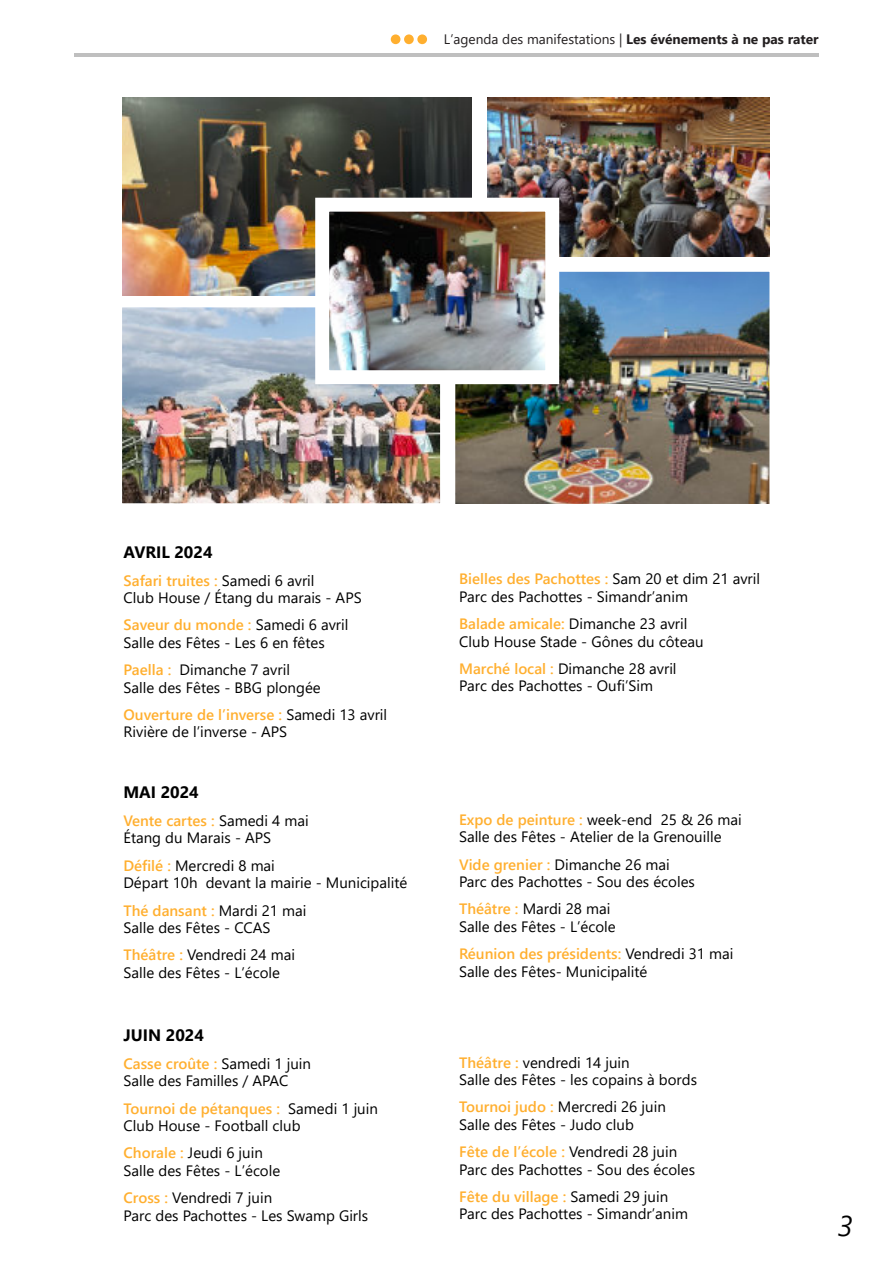
<style>
.page{position:relative;width:893px;height:1263px;background:#fff}
.page>*{position:absolute;margin:0;border:0;box-sizing:border-box;transform-origin:0 0}
.t1{font:italic 28.5px "Segoe UI";color:#000;scale:.96 1}
.t2{font:700 16.5px "Segoe UI";color:#000}
.t3{font:15px/17.2px "Segoe UI";color:#000}
.t4{font:13.65px "Segoe UI";color:#231f20}
.s1{font-weight:700}
.s2{font-weight:600;color:#ffaf2f}
</style>
<div class="page">
<img style="left:487px;top:98px;width:282px;height:159px">
<img style="left:123px;top:308px;width:316px;height:194px">
<div style="left:108px;top:293px;width:346px;height:224px;border:14px solid #fff"></div>
<hr style="left:74px;top:53px;width:745px;height:3px;background:#bfbfbf">
<div style="left:404px;top:34px;width:10px;height:10px;background:#ffaf2f;border-radius:50%"></div>
<div style="left:417px;top:34px;width:10px;height:10px;background:#ffaf2f;border-radius:50%"></div>
<div style="left:391px;top:34px;width:9px;height:10px;background:#ffaf2f;border-radius:50%"></div>
<img style="left:456px;top:273px;width:312px;height:230px">
<img style="left:123px;top:98px;width:349px;height:197px">
<img style="left:330px;top:213px;width:214px;height:156px">
<div style="left:315px;top:198px;width:244px;height:186px;border:14px solid #fff"></div>
<p class="t4" style="left:444px;top:34px;width:376px">L’agenda des manifestations | <span class="s1">Les événements à ne pas rater</span></p>
<p class="t2" style="left:124px;top:546px;width:90px">AVRIL 2024</p>
<p class="t3" style="left:124px;top:573px;width:240px"><span class="s2">Safari truites :</span> Samedi 6 avril<br>Club House / Étang du marais - APS</p>
<p class="t3" style="left:124px;top:618px;width:226px"><span class="s2">Saveur du monde :</span> Samedi 6 avril<br>Salle des Fêtes - Les 6 en fêtes</p>
<p class="t3" style="left:124px;top:663px;width:199px"><span class="s2">Paella :</span> Dimanche 7 avril<br>Salle des Fêtes - BBG plongée</p>
<p class="t3" style="left:124px;top:708px;width:265px"><span class="s2">Ouverture de l’inverse :</span> Samedi 13 avril<br>Rivière de l’inverse - APS</p>
<p class="t2" style="left:123px;top:786px;width:77px">MAI 2024</p>
<p class="t3" style="left:123px;top:813px;width:187px"><span class="s2">Vente cartes :</span> Samedi 4 mai<br>Étang du Marais - APS</p>
<p class="t3" style="left:123px;top:858px;width:285px"><span class="s2">Défilé :</span> Mercredi 8 mai<br>Départ 10h devant la mairie - Municipalité</p>
<p class="t3" style="left:123px;top:903px;width:184px"><span class="s2">Thé dansant :</span> Mardi 21 mai<br>Salle des Fêtes - CCAS</p>
<p class="t3" style="left:123px;top:948px;width:173px"><span class="s2">Théâtre :</span> Vendredi 24 mai<br>Salle des Fêtes - L’école</p>
<p class="t2" style="left:124px;top:1029px;width:82px">JUIN 2024</p>
<p class="t3" style="left:124px;top:1056px;width:189px"><span class="s2">Casse croûte :</span> Samedi 1 juin<br>Salle des Familles / APAC</p>
<p class="t3" style="left:124px;top:1101px;width:256px"><span class="s2">Tournoi de pétanques :</span> Samedi 1 juin<br>Club House - Football club</p>
<p class="t3" style="left:124px;top:1146px;width:158px"><span class="s2">Chorale :</span> Jeudi 6 juin<br>Salle des Fêtes - L’école</p>
<p class="t3" style="left:124px;top:1191px;width:246px"><span class="s2">Cross :</span> Vendredi 7 juin<br>Parc des Pachottes - Les Swamp Girls</p>
<p class="t3" style="left:459px;top:572px;width:302px"><span class="s2">Bielles des Pachottes :</span> Sam 20 et dim 21 avril<br>Parc des Pachottes - Simandr’anim</p>
<p class="t3" style="left:459px;top:617px;width:246px"><span class="s2">Balade amicale:</span> Dimanche 23 avril<br>Club House Stade - Gônes du côteau</p>
<p class="t3" style="left:459px;top:662px;width:219px"><span class="s2">Marché local :</span> Dimanche 28 avril<br>Parc des Pachottes - Oufi’Sim</p>
<p class="t3" style="left:459px;top:812px;width:284px"><span class="s2">Expo de peinture :</span> week-end 25 &amp; 26 mai<br>Salle des Fêtes - Atelier de la Grenouille</p>
<p class="t3" style="left:459px;top:857px;width:237px"><span class="s2">Vide grenier :</span> Dimanche 26 mai<br>Parc des Pachottes - Sou des écoles</p>
<p class="t3" style="left:459px;top:902px;width:158px"><span class="s2">Théâtre :</span> Mardi 28 mai<br>Salle des Fêtes - L’école</p>
<p class="t3" style="left:459px;top:947px;width:276px"><span class="s2">Réunion des présidents:</span> Vendredi 31 mai<br>Salle des Fêtes- Municipalité</p>
<p class="t3" style="left:459px;top:1055px;width:239px"><span class="s2">Théâtre :</span> vendredi 14 juin<br>Salle des Fêtes - les copains à bords</p>
<p class="t3" style="left:459px;top:1100px;width:208px"><span class="s2">Tournoi judo :</span> Mercredi 26 juin<br>Salle des Fêtes - Judo club</p>
<p class="t3" style="left:459px;top:1145px;width:237px"><span class="s2">Fête de l’école :</span> Vendredi 28 juin<br>Parc des Pachottes - Sou des écoles</p>
<p class="t3" style="left:459px;top:1190px;width:230px"><span class="s2">Fête du village :</span> Samedi 29 juin<br>Parc des Pachottes - Simandr’anim</p>
<h1 class="t1" style="left:838px;top:1215px;width:17px">3</h1>
</div>
